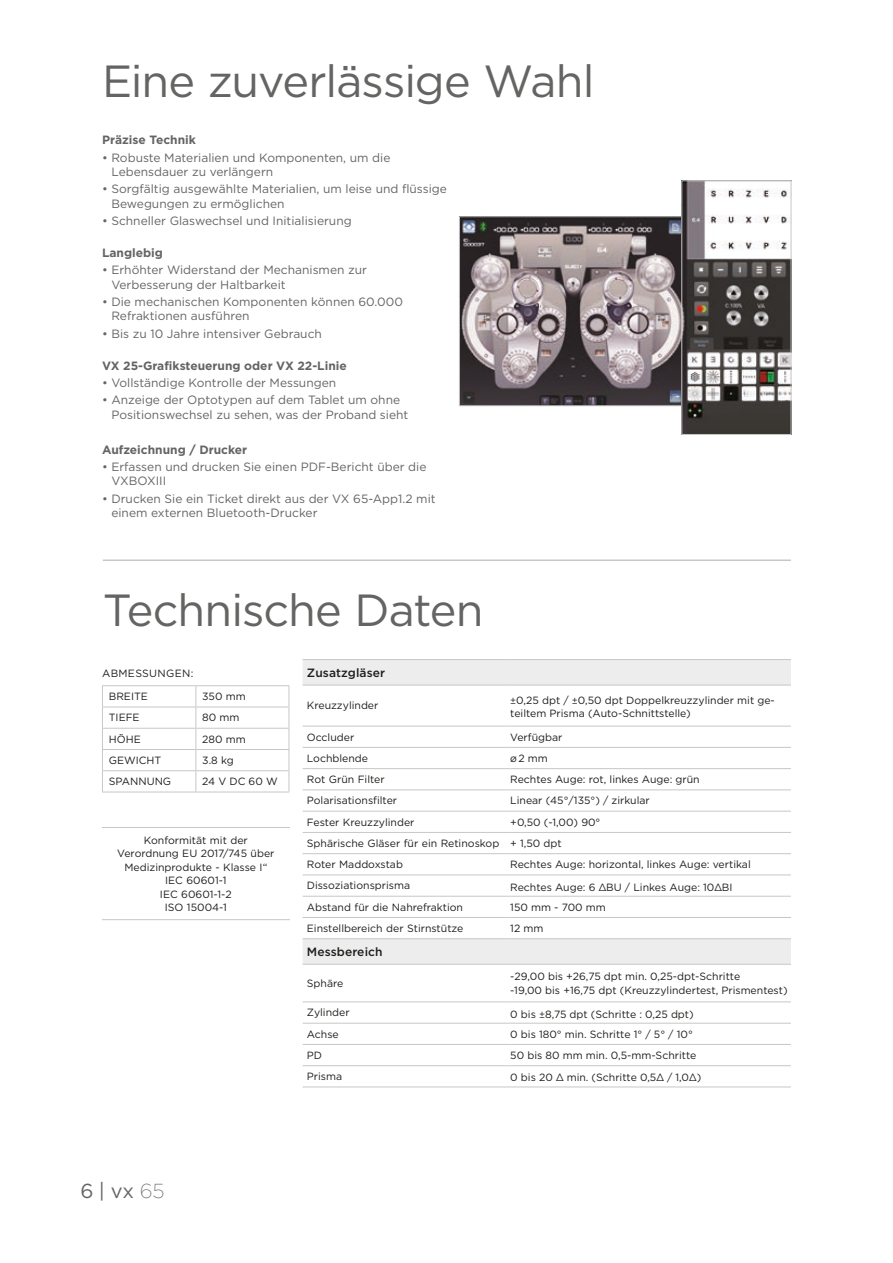
<style>
.page{position:relative;width:893px;height:1263px;background:#fff}
.page>*{position:absolute;margin:0;border:0;box-sizing:border-box;transform-origin:0 0}
.t1{font:45px "Gotham";letter-spacing:-.02em;color:#646463}
.t2{font:20.25px "Gotham";color:#646463}
.t3{font:12px/14.4px "Gotham";color:#646463}
.t4{font:700 12px "Gotham";color:#646463}
.t5{font:500 12px "Gotham";letter-spacing:.01em;color:#1d1d1b}
.t6{font:10.5px/13.5px "Gotham";color:#1d1d1b}
.t7{font:10.5px "Gotham";letter-spacing:.03em;color:#1d1d1b}
.s1{font-family:"Montserrat"}
.s2{font-family:"Gotham Ex";font-weight:300}
</style>
<div class="page">
<img style="left:461px;top:218px;width:220px;height:186px">
<div style="left:459px;top:216px;width:305px;height:190px;border:1px solid #c7c7c6"></div>
<img style="left:683px;top:182px;width:106px;height:251px">
<div style="left:681px;top:180px;width:110px;height:255px;border:1px solid #c7c7c6"></div>
<hr style="left:196px;top:685px;width:93px;height:1px;background:#c7c7c6">
<hr style="left:196px;top:707px;width:93px;height:1px;background:#c7c7c6">
<hr style="left:196px;top:728px;width:93px;height:1px;background:#c7c7c6">
<hr style="left:196px;top:749px;width:93px;height:1px;background:#c7c7c6">
<hr style="left:196px;top:770px;width:93px;height:1px;background:#c7c7c6">
<svg style="left:289px;top:686px;width:1px;height:106px"></svg>
<hr style="left:196px;top:792px;width:93px;height:1px;background:#c7c7c6">
<hr style="left:102px;top:685px;width:94px;height:1px;background:#c7c7c6">
<hr style="left:102px;top:707px;width:94px;height:1px;background:#c7c7c6">
<hr style="left:102px;top:728px;width:94px;height:1px;background:#c7c7c6">
<hr style="left:102px;top:749px;width:94px;height:1px;background:#c7c7c6">
<hr style="left:102px;top:770px;width:94px;height:1px;background:#c7c7c6">
<svg style="left:102px;top:686px;width:1px;height:106px"></svg>
<hr style="left:102px;top:792px;width:94px;height:1px;background:#c7c7c6">
<svg style="left:196px;top:686px;width:1px;height:106px"></svg>
<svg style="left:303px;top:660px;width:488px;height:304px"></svg>
<hr style="left:303px;top:1044px;width:207px;height:1px;background:#c7c7c6">
<hr style="left:510px;top:1044px;width:281px;height:1px;background:#c7c7c6">
<hr style="left:303px;top:1065px;width:207px;height:1px;background:#c7c7c6">
<hr style="left:510px;top:1065px;width:281px;height:1px;background:#c7c7c6">
<hr style="left:303px;top:1086px;width:207px;height:1px;background:#c7c7c6">
<hr style="left:510px;top:1086px;width:281px;height:1px;background:#c7c7c6">
<hr style="left:303px;top:659px;width:207px;height:1px;background:#c7c7c6">
<hr style="left:510px;top:659px;width:281px;height:1px;background:#c7c7c6">
<hr style="left:303px;top:685px;width:207px;height:1px;background:#c7c7c6">
<hr style="left:510px;top:685px;width:281px;height:1px;background:#c7c7c6">
<hr style="left:303px;top:726px;width:207px;height:1px;background:#c7c7c6">
<hr style="left:510px;top:726px;width:281px;height:1px;background:#c7c7c6">
<hr style="left:303px;top:747px;width:207px;height:1px;background:#c7c7c6">
<hr style="left:510px;top:747px;width:281px;height:1px;background:#c7c7c6">
<hr style="left:303px;top:768px;width:207px;height:1px;background:#c7c7c6">
<hr style="left:510px;top:768px;width:281px;height:1px;background:#c7c7c6">
<hr style="left:303px;top:789px;width:207px;height:1px;background:#c7c7c6">
<hr style="left:510px;top:789px;width:281px;height:1px;background:#c7c7c6">
<hr style="left:303px;top:811px;width:207px;height:1px;background:#c7c7c6">
<hr style="left:510px;top:811px;width:281px;height:1px;background:#c7c7c6">
<hr style="left:303px;top:832px;width:207px;height:1px;background:#c7c7c6">
<hr style="left:510px;top:832px;width:281px;height:1px;background:#c7c7c6">
<hr style="left:303px;top:853px;width:207px;height:1px;background:#c7c7c6">
<hr style="left:510px;top:853px;width:281px;height:1px;background:#c7c7c6">
<hr style="left:303px;top:874px;width:207px;height:1px;background:#c7c7c6">
<hr style="left:510px;top:874px;width:281px;height:1px;background:#c7c7c6">
<hr style="left:303px;top:896px;width:207px;height:1px;background:#c7c7c6">
<hr style="left:510px;top:896px;width:281px;height:1px;background:#c7c7c6">
<hr style="left:303px;top:917px;width:207px;height:1px;background:#c7c7c6">
<hr style="left:510px;top:917px;width:281px;height:1px;background:#c7c7c6">
<hr style="left:303px;top:938px;width:207px;height:1px;background:#c7c7c6">
<hr style="left:510px;top:938px;width:281px;height:1px;background:#c7c7c6">
<hr style="left:303px;top:964px;width:207px;height:1px;background:#c7c7c6">
<hr style="left:510px;top:964px;width:281px;height:1px;background:#c7c7c6">
<hr style="left:303px;top:1001px;width:207px;height:1px;background:#c7c7c6">
<hr style="left:510px;top:1001px;width:281px;height:1px;background:#c7c7c6">
<hr style="left:303px;top:1023px;width:207px;height:1px;background:#c7c7c6">
<hr style="left:510px;top:1023px;width:281px;height:1px;background:#c7c7c6">
<hr style="left:103px;top:559px;width:688px;height:2px;background:#c7c7c6">
<hr style="left:102px;top:827px;width:188px;height:1px;background:#c7c7c6">
<hr style="left:102px;top:919px;width:188px;height:1px;background:#c7c7c6">
<h1 class="t1" style="left:102px;top:56px;width:494px">Eine zuverlässige Wahl</h1>
<p class="t4" style="left:102px;top:133px;width:95px">Präzise Technik</p>
<p class="t3" style="left:111px;top:150px;width:281px;text-indent:-9px">• Robuste Materialien und Komponenten, um die<br>Lebensdauer zu verlängern</p>
<p class="t3" style="left:111px;top:182px;width:337px;text-indent:-9px">• Sorgfältig ausgewählte Materialien, um leise und flüssige<br>Bewegungen zu ermöglichen</p>
<p class="t3" style="left:102px;top:213px;width:251px">• Schneller Glaswechsel und Initialisierung</p>
<p class="t4" style="left:102px;top:246px;width:62px">Langlebig</p>
<p class="t3" style="left:111px;top:263px;width:257px;text-indent:-9px">• Erhöhter Widerstand der Mechanismen zur<br>Verbesserung der Haltbarkeit</p>
<p class="t3" style="left:111px;top:294px;width:293px;text-indent:-9px">• Die mechanischen Komponenten können 60.000<br>Refraktionen ausführen</p>
<p class="t3" style="left:102px;top:326px;width:221px">• Bis zu 10 Jahre intensiver Gebrauch</p>
<p class="t4" style="left:102px;top:358px;width:246px">VX 25-Grafiksteuerung oder VX 22-Linie</p>
<p class="t3" style="left:102px;top:375px;width:236px">• Vollständige Kontrolle der Messungen</p>
<p class="t3" style="left:111px;top:393px;width:299px;text-indent:-9px">• Anzeige der Optotypen auf dem Tablet um ohne<br>Positionswechsel zu sehen, was der Proband sieht</p>
<p class="t4" style="left:102px;top:442px;width:147px">Aufzeichnung / Drucker</p>
<p class="t3" style="left:111px;top:459px;width:317px;text-indent:-9px">• Erfassen und drucken Sie einen PDF-Bericht über die<br>VXBOXIII</p>
<p class="t3" style="left:111px;top:491px;width:326px;text-indent:-9px">• Drucken Sie ein Ticket direkt aus der VX 65-App1.2 mit einem externen Bluetooth-Drucker</p>
<h1 class="t1" style="left:103px;top:585px;width:382px">Technische Daten</h1>
<p class="t7" style="left:102px;top:668px;width:93px">ABMESSUNGEN:</p>
<p class="t6" style="left:109px;top:689px;width:41px">BREITE</p>
<p class="t6" style="left:202px;top:689px;width:45px">350 mm</p>
<p class="t6" style="left:109px;top:711px;width:32px">TIEFE</p>
<p class="t6" style="left:202px;top:711px;width:39px">80 mm</p>
<p class="t6" style="left:109px;top:732px;width:33px">HÖHE</p>
<p class="t6" style="left:202px;top:732px;width:45px">280 mm</p>
<p class="t6" style="left:109px;top:753px;width:54px">GEWICHT</p>
<p class="t6" style="left:202px;top:753px;width:33px">3.8 kg</p>
<p class="t6" style="left:109px;top:774px;width:64px">SPANNUNG</p>
<p class="t6" style="left:202px;top:774px;width:77px">24 V DC 60 W</p>
<p class="t6" style="left:117px;top:833px;width:159px;text-align:center">Konformität mit der<br>Verordnung EU 2017/745 über<br>Medizinprodukte - Klasse I“<br>IEC 60601-1<br>IEC 60601-1-2<br>ISO 15004-1</p>
<p class="t5" style="left:307px;top:666px;width:80px">Zusatzgläser</p>
<p class="t6" style="left:307px;top:699px;width:73px">Kreuzzylinder</p>
<p class="t6" style="left:510px;top:693px;width:266px"><span class="s1">±</span>0,25 dpt / <span class="s1">±</span>0,50 dpt Doppelkreuzzylinder mit ge&shy;teiltem Prisma (Auto-Schnittstelle)</p>
<p class="t6" style="left:307px;top:730px;width:49px">Occluder</p>
<p class="t6" style="left:510px;top:730px;width:54px">Verfügbar</p>
<p class="t6" style="left:307px;top:751px;width:63px">Lochblende</p>
<p class="t6" style="left:510px;top:751px;width:39px">ø2 mm</p>
<p class="t6" style="left:307px;top:772px;width:79px">Rot Grün Filter</p>
<p class="t6" style="left:510px;top:772px;width:191px">Rechtes Auge: rot, linkes Auge: grün</p>
<p class="t6" style="left:307px;top:794px;width:92px">Polarisationsfilter</p>
<p class="t6" style="left:510px;top:794px;width:141px">Linear (45°/135°) / zirkular</p>
<p class="t6" style="left:307px;top:815px;width:109px">Fester Kreuzzylinder</p>
<p class="t6" style="left:307px;top:811px;width:295px;line-height:21.3px;text-indent:203px">+0,50 (-1,00) 90°<br>Sphärische Gläser für ein Retinoskop + 1,50 dpt<br>Roter Maddoxstab</p>
<p class="t6" style="left:510px;top:857px;width:242px">Rechtes Auge: horizontal, linkes Auge: vertikal</p>
<p class="t6" style="left:307px;top:879px;width:105px">Dissoziationsprisma</p>
<p class="t6" style="left:510px;top:880px;width:224px">Rechtes Auge: 6 <span class="s1">Δ</span>BU / Linkes Auge: 10<span class="s1">Δ</span>BI</p>
<p class="t6" style="left:307px;top:900px;width:158px">Abstand für die Nahrefraktion</p>
<p class="t6" style="left:510px;top:900px;width:97px">150 mm - 700 mm</p>
<p class="t6" style="left:307px;top:921px;width:158px">Einstellbereich der Stirnstütze</p>
<p class="t6" style="left:510px;top:921px;width:35px">12 mm</p>
<p class="t5" style="left:307px;top:945px;width:77px">Messbereich</p>
<p class="t6" style="left:307px;top:976px;width:38px">Sphäre</p>
<p class="t6" style="left:510px;top:969px;width:279px">-29,00 bis +26,75 dpt min. 0,25-dpt-Schritte<br>-19,00 bis +16,75 dpt (Kreuzzylindertest, Prismentest)</p>
<p class="t6" style="left:307px;top:1006px;width:44px">Zylinder</p>
<p class="t6" style="left:510px;top:1007px;width:185px">0 bis <span class="s1">±</span>8,75 dpt (Schritte : 0,25 dpt)</p>
<p class="t6" style="left:307px;top:1027px;width:33px">Achse</p>
<p class="t6" style="left:510px;top:1027px;width:184px">0 bis 180° min. Schritte 1° / 5° / 10°</p>
<p class="t6" style="left:307px;top:1048px;width:17px">PD</p>
<p class="t6" style="left:510px;top:1048px;width:188px">50 bis 80 mm min. 0,5-mm-Schritte</p>
<p class="t6" style="left:307px;top:1069px;width:37px">Prisma</p>
<p class="t6" style="left:510px;top:1071px;width:192px">0 bis 20 <span class="s1">Δ</span> min. (Schritte 0,5<span class="s1">Δ</span> / 1,0<span class="s1">Δ</span>)</p>
<h2 class="t2" style="left:80px;top:1179px;width:86px">6 | vx <span class="s2">65</span></h2>
</div>
